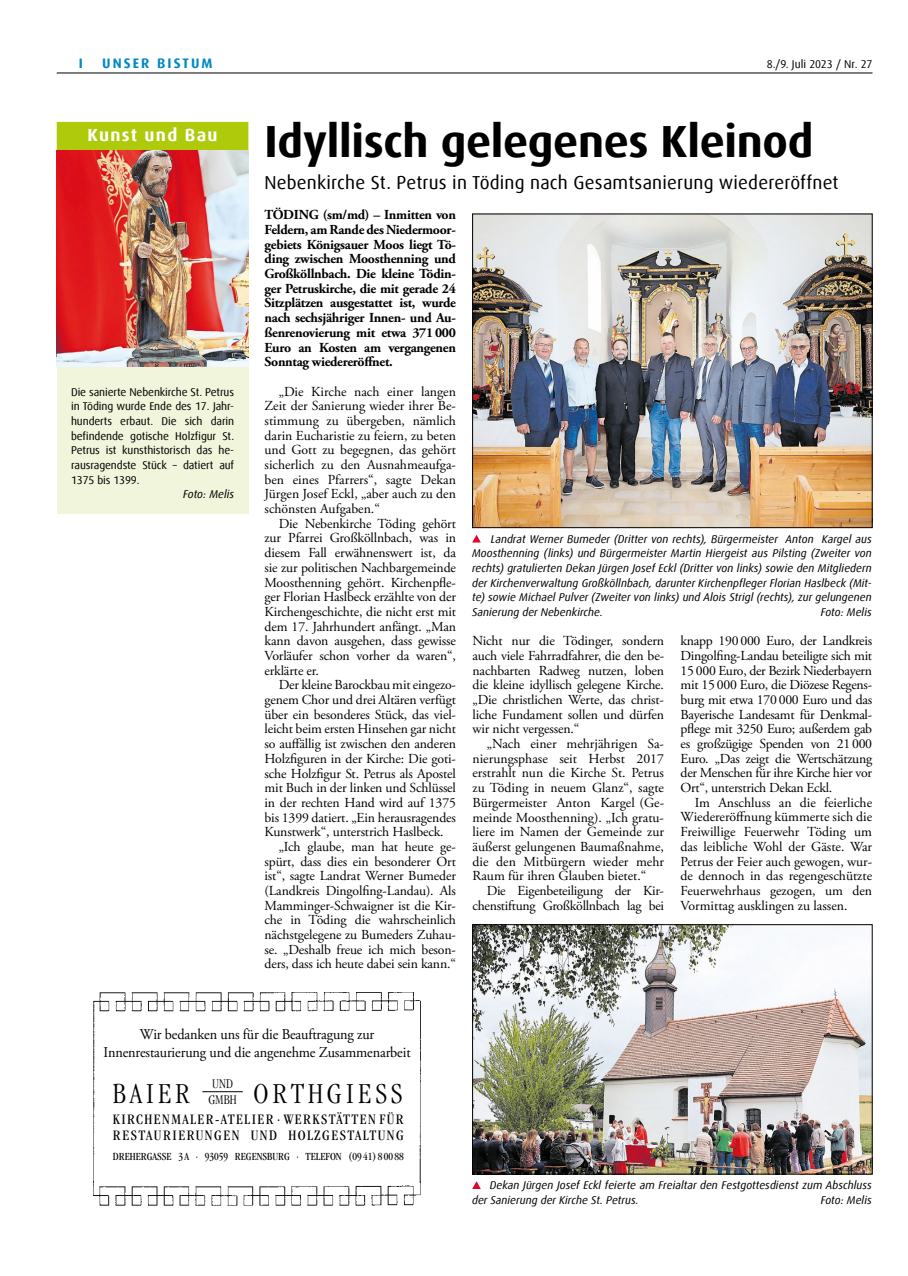
<style>
.page{position:relative;width:908px;height:1276px;background:#fff}
.page>*{position:absolute;margin:0;border:0;box-sizing:border-box;transform-origin:0 0}
.t1{font:700 45px "Dax Offc Pro";letter-spacing:-.005em;color:#000}
.t2{font:300 condensed 30px "ITC Garamond Std";letter-spacing:.13em;color:#000}
.t3{font:18.75px "Dax Offc Pro";letter-spacing:.01em;color:#000}
.t4{font:700 17.5px "Dax Offc Pro";letter-spacing:.075em;color:#fff}
.t5{font:15px/18px "Adobe Garamond Pro";letter-spacing:-.01em;color:#000;text-align:center;scale:.95 1}
.t6{font:condensed 15px/16.2px "ITC Garamond Std";letter-spacing:.095em;color:#000}
.t7{font:13.75px/14.6px "Adobe Garamond Pro";letter-spacing:-.01em;color:#000;text-align:justify}
.t8{font:700 13.75px/14.6px "Adobe Garamond Pro";letter-spacing:-.02em;color:#000;text-align:justify}
.t9{font:700 13.75px "Dax Offc Pro";letter-spacing:.15em;color:#0088c3}
.t10{font:300 condensed 13.75px/16.5px "ITC Garamond Std";color:#000}
.t11{font:italic 11.25px/14.8px "Dax Offc Pro";color:#000;text-align:justify}
.t12{font:11.25px/14.8px "Dax Offc Pro";letter-spacing:-.01em;color:#000;text-align:justify}
.t13{font:condensed 11.25px "ITC Garamond Std";color:#000}
</style>
<div class="page">
<hr style="left:57px;top:73px;width:815px;height:1px;background:#000">
<img style="left:94px;top:992px;width:326px;height:213px">
<div style="left:57px;top:122px;width:191px;height:391px;background:#f1f5db"></div>
<div style="left:57px;top:122px;width:191px;height:29px;background:#afca0b"></div>
<img style="left:57px;top:150px;width:191px;height:216px">
<img style="left:474px;top:216px;width:395px;height:310px">
<div style="left:472px;top:214px;width:399px;height:314px;border:1px solid #000"></div>
<svg style="left:472px;top:535px;width:8px;height:7px"></svg>
<img style="left:474px;top:926px;width:395px;height:246px">
<div style="left:472px;top:924px;width:399px;height:250px;border:1px solid #000"></div>
<svg style="left:472px;top:1181px;width:8px;height:8px"></svg>
<p class="t9" style="left:102px;top:54px;width:112px">UNSER BISTUM</p>
<p class="t12" style="left:766px;top:56px;width:107px">8./9. Juli 2023 / Nr. 27</p>
<p class="t4" style="left:87px;top:124px;width:131px">Kunst und Bau</p>
<p class="t12" style="left:71px;top:384px;width:164px">Die sanierte Nebenkirche St. Petrus in Töding wurde Ende des 17. Jahr&shy;hunderts erbaut. Die sich darin befindende gotische Holzfigur St.<br>Petrus ist kunsthistorisch das he&shy;rausragendste Stück – datiert auf 1375 bis 1399.</p>
<p class="t11" style="left:183px;top:487px;width:53px">Foto: Melis</p>
<h1 class="t1" style="left:264px;top:112px;width:550px">Idyllisch gelegenes Kleinod</h1>
<h3 class="t3" style="left:264px;top:171px;width:575px">Nebenkirche St. Petrus in Töding nach Gesamtsanierung wiedereröffnet</h3>
<p class="t8" style="left:264px;top:208px;width:193px">TÖDING (sm/md) – Inmitten von Feldern, am Rande des Niedermoor&shy;gebiets Königsauer Moos liegt Tö&shy;ding zwischen Moosthenning und Großköllnbach. Die kleine Tödin&shy;ger Petruskirche, die mit gerade 24<br>Sitzplätzen ausgestattet ist, wurde nach sechsjähriger Innen- und Au&shy;ßenrenovierung mit etwa 371000<br>Euro an Kosten am vergangenen Sonntag wiedereröffnet.</p>
<p class="t7" style="left:264px;top:384px;width:193px;text-indent:14px">„Die Kirche nach einer langen Zeit der Sanierung wieder ihrer Be&shy;stimmung zu übergeben, nämlich darin Eucharistie zu feiern, zu beten und Gott zu begegnen, das gehört sicherlich zu den Ausnahmeaufga&shy;ben eines Pfarrers“, sagte Dekan Jürgen Josef Eckl, „aber auch zu den schönsten Aufgaben.“</p>
<p class="t7" style="left:264px;top:516px;width:193px;text-indent:14px">Die Nebenkirche Töding gehört zur Pfarrei Großköllnbach, was in diesem Fall erwähnenswert ist, da sie zur politischen Nachbargemeinde Moosthenning gehört. Kirchenpfle&shy;ger Florian Haslbeck erzählte von der Kirchengeschichte, die nicht erst mit dem 17. Jahrhundert anfängt. „Man kann davon ausgehen, dass gewisse Vorläufer schon vorher da waren“, erklärte er.</p>
<p class="t7" style="left:278px;top:678px;width:179px">Der kleine Barockbau mit eingezo-</p>
<p class="t7" style="left:264px;top:693px;width:193px">genem Chor und drei Altären verfügt</p>
<p class="t7" style="left:264px;top:707px;width:193px">über ein besonderes Stück, das viel-</p>
<p class="t7" style="left:264px;top:722px;width:193px">leicht beim ersten Hinsehen gar nicht</p>
<p class="t7" style="left:264px;top:737px;width:193px">so auffällig ist zwischen den anderen</p>
<p class="t7" style="left:264px;top:751px;width:193px">Holzfiguren in der Kirche: Die goti-</p>
<p class="t7" style="left:264px;top:766px;width:193px">sche Holzfigur St. Petrus als Apostel</p>
<p class="t7" style="left:264px;top:781px;width:193px">mit Buch in der linken und Schlüssel</p>
<p class="t7" style="left:264px;top:795px;width:193px">in der rechten Hand wird auf 1375</p>
<p class="t7" style="left:264px;top:810px;width:193px">bis 1399 datiert. „Ein herausragendes</p>
<p class="t7" style="left:264px;top:825px;width:180px">Kunstwerk“, unterstrich Haslbeck.</p>
<p class="t7" style="left:278px;top:839px;width:179px">„Ich glaube, man hat heute ge-</p>
<p class="t7" style="left:264px;top:854px;width:193px">spürt, dass dies ein besonderer Ort</p>
<p class="t7" style="left:264px;top:869px;width:193px">ist“, sagte Landrat Werner Bumeder</p>
<p class="t7" style="left:264px;top:884px;width:193px">(Landkreis Dingolfing-Landau). Als</p>
<p class="t7" style="left:264px;top:898px;width:193px">Mamminger-Schwaigner ist die Kir-</p>
<p class="t7" style="left:264px;top:913px;width:193px">che in Töding die wahrscheinlich</p>
<p class="t7" style="left:264px;top:928px;width:193px">nächstgelegene zu Bumeders Zuhau-</p>
<p class="t7" style="left:264px;top:942px;width:193px">se. „Deshalb freue ich mich beson-</p>
<p class="t7" style="left:264px;top:957px;width:193px">ders, dass ich heute dabei sein kann.“</p>
<p class="t11" style="left:472px;top:531px;width:401px;text-indent:19px">Landrat Werner Bumeder (Dritter von rechts), Bürgermeister Anton Kargel aus Moosthenning (links) und Bürgermeister Martin Hiergeist aus Pilsting (Zweiter von rechts) gratulierten Dekan Jürgen Josef Eckl (Dritter von links) sowie den Mitgliedern der Kirchenverwaltung Großköllnbach, darunter Kirchenpfleger Florian Haslbeck (Mit&shy;te) sowie Michael Pulver (Zweiter von links) und Alois Strigl (rechts), zur gelungenen Sanierung der Nebenkirche.</p>
<p class="t11" style="left:820px;top:605px;width:53px">Foto: Melis</p>
<p class="t7" style="left:472px;top:634px;width:193px">Nicht nur die Tödinger, sondern auch viele Fahrradfahrer, die den be&shy;nachbarten Radweg nutzen, loben die kleine idyllisch gelegene Kirche. „Die christlichen Werte, das christ&shy;liche Fundament sollen und dürfen wir nicht vergessen.“</p>
<p class="t7" style="left:472px;top:737px;width:193px;text-indent:14px">„Nach einer mehrjährigen Sa&shy;nierungsphase seit Herbst 2017 erstrahlt nun die Kirche St. Petrus zu Töding in neuem Glanz“, sagte Bürgermeister Anton Kargel (Ge&shy;meinde Moosthenning). „Ich gratu&shy;liere im Namen der Gemeinde zur äußerst gelungenen Baumaßnahme, die den Mitbürgern wieder mehr Raum für ihren Glauben bietet.“</p>
<p class="t7" style="left:472px;top:883px;width:193px;text-align:right">Die Eigenbeteiligung der Kir&shy;chenstiftung Großköllnbach lag bei</p>
<p class="t7" style="left:680px;top:634px;width:193px">knapp 190 000 Euro, der Landkreis Dingolfing-Landau beteiligte sich mit 15 000 Euro, der Bezirk Niederbayern mit 15 000 Euro, die Diözese Regens&shy;burg mit etwa 170 000 Euro und das Bayerische Landesamt für Denkmal&shy;pflege mit 3250 Euro; außerdem gab es großzügige Spenden von 21 000<br>Euro. „Das zeigt die Wertschätzung der Menschen für ihre Kirche hier vor Ort“, unterstrich Dekan Eckl.</p>
<p class="t7" style="left:680px;top:795px;width:193px;text-indent:14px">Im Anschluss an die feierliche Wiedereröffnung kümmerte sich die Freiwillige Feuerwehr Töding um das leibliche Wohl der Gäste. War Petrus der Feier auch gewogen, wur&shy;de dennoch in das regengeschützte Feuerwehrhaus gezogen, um den Vormittag ausklingen zu lassen.</p>
<p class="t5" style="left:103px;top:1026px;width:324px">Wir bedanken uns für die Beauftragung zur<br>Innenrestaurierung und die angenehme Zusammenarbeit</p>
<h2 class="t2" style="left:113px;top:1076px;width:79px">BAIER</h2>
<h2 class="t2" style="left:253px;top:1076px;width:150px">ORTHGIESS</h2>
<p class="t10" style="left:208px;top:1075px;width:30px">UND<br>GMBH</p>
<p class="t6" style="left:113px;top:1110px;width:292px">KIRCHENMALER-ATELIER · WERKSTÄTTEN FÜR<br>RESTAURIERUNGEN UND HOLZGESTALTUNG</p>
<p class="t13" style="left:113px;top:1150px;width:292px">DREHERGASSE 3 A · 93059 REGENSBURG · TELEFON (09 41) 8 00 88</p>
<p class="t11" style="left:472px;top:1177px;width:401px;text-indent:18px">Dekan Jürgen Josef Eckl feierte am Freialtar den Festgottesdienst zum Abschluss der Sanierung der Kirche St. Petrus.</p>
<p class="t11" style="left:820px;top:1192px;width:53px">Foto: Melis</p>
</div>
